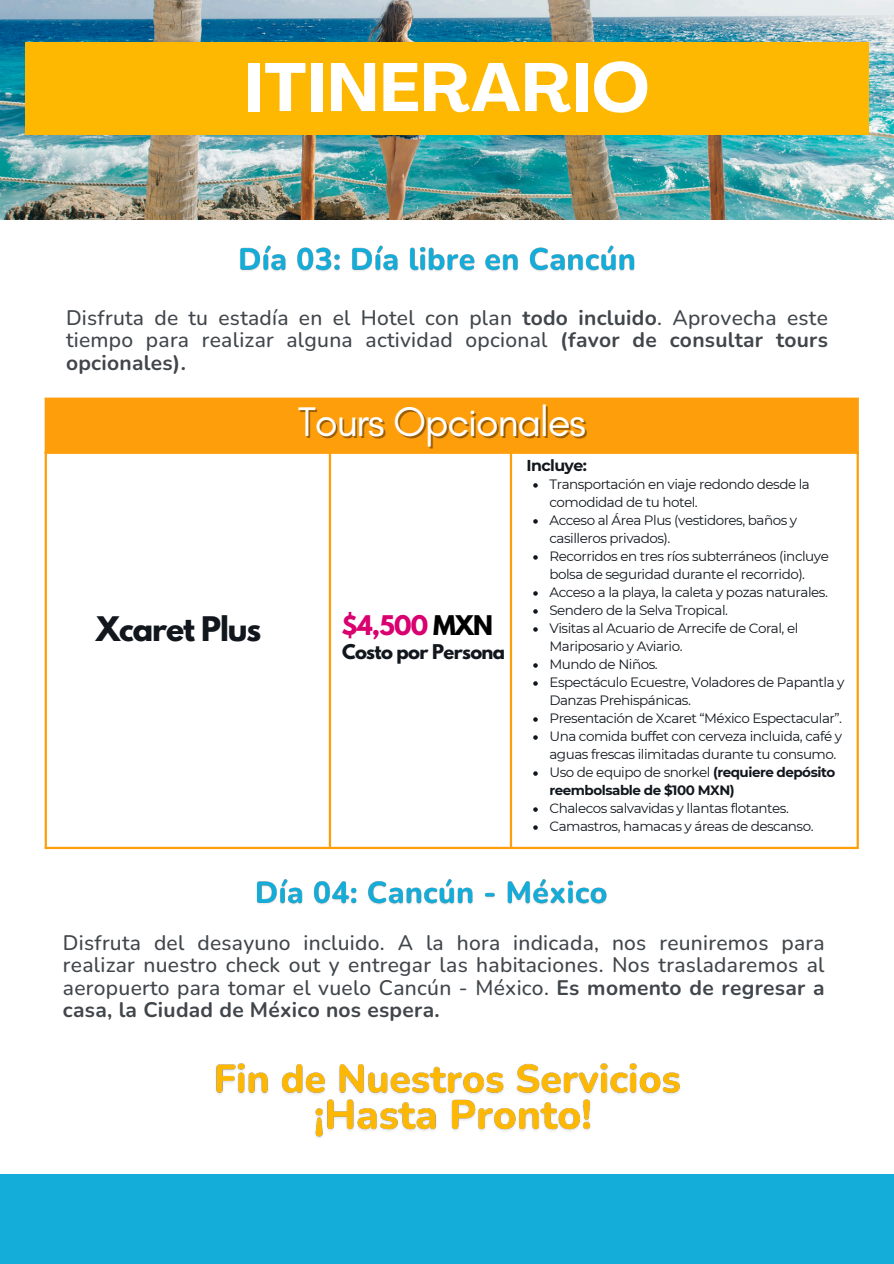
<style>
.page{position:relative;width:894px;height:1264px;background:#fff}
.page>*{position:absolute;margin:0;border:0;box-sizing:border-box;transform-origin:0 0}
.t1{font:700 67.5px "Agrandir";letter-spacing:.015em;color:#fff}
.t2{font:42px "Glacial Indifference";letter-spacing:-.035em;color:#fff}
.t3{font:700 30px "League Spartan";letter-spacing:-.035em;color:#11171d}
.t4{font:700 24px "League Spartan";letter-spacing:-.035em;color:#d9006f}
.t5{font:500 21px/22.5px "Nunito";letter-spacing:.015em;color:#41464b;text-align:justify}
.t6{font:700 18px "League Spartan";letter-spacing:-.035em;color:#11171d}
.t7{font:700 15.75px "Montserrat";letter-spacing:-.035em;color:#11171d}
.t8{font:13.5px/18px "Montserrat";letter-spacing:-.035em;color:#11171d;text-align:justify}
.s1{font-weight:700}
.s2{color:rgb(255 255 255/.4)}
</style>
<div class="page">
<img style="left:0;top:0;width:893px;height:219px">
<div style="left:0;top:1174px;width:893px;height:89px;background:#14acd8"></div>
<div style="left:25px;top:42px;width:843px;height:93px;background:#ffb801"></div>
<img style="left:240px;top:245px;width:395px;height:26px">
<img style="left:216px;top:1063px;width:464px;height:75px">
<img style="left:256px;top:879px;width:351px;height:26px">
<div style="left:45px;top:398px;width:812px;height:55px;background:#ff9e0b"></div>
<hr style="left:45px;top:400px;width:2px;height:446px;background:#ff9e0b">
<hr style="left:329px;top:454px;width:2px;height:392px;background:#ff9e0b">
<hr style="left:509px;top:454px;width:3px;height:392px;background:#ff9e0b">
<hr style="left:856px;top:400px;width:2px;height:446px;background:#ff9e0b">
<hr style="left:45px;top:397px;width:813px;height:3px;background:#ff9e0b">
<hr style="left:45px;top:451px;width:813px;height:3px;background:#ff9e0b">
<hr style="left:45px;top:846px;width:813px;height:3px;background:#ff9e0b">
<svg style="left:533px;top:483px;width:4px;height:4px"></svg>
<svg style="left:533px;top:519px;width:4px;height:4px"></svg>
<svg style="left:533px;top:555px;width:4px;height:4px"></svg>
<svg style="left:533px;top:591px;width:4px;height:4px"></svg>
<svg style="left:533px;top:609px;width:4px;height:4px"></svg>
<svg style="left:533px;top:627px;width:4px;height:4px"></svg>
<svg style="left:533px;top:663px;width:4px;height:4px"></svg>
<svg style="left:533px;top:681px;width:4px;height:4px"></svg>
<svg style="left:533px;top:717px;width:4px;height:4px"></svg>
<svg style="left:533px;top:735px;width:4px;height:4px"></svg>
<svg style="left:533px;top:771px;width:4px;height:4px"></svg>
<svg style="left:533px;top:807px;width:4px;height:4px"></svg>
<svg style="left:533px;top:825px;width:4px;height:4px"></svg>
<p class="t1" style="left:244px;top:60px;width:406px">ITINERARIO</p>
<h1 class="t5" style="left:66px;top:306px;width:763px">Disfruta de tu estadía en el Hotel con plan <span class="s1">todo incluido</span>. Aprovecha este tiempo para realizar alguna actividad opcional <span class="s1">(favor de consultar tours opcionales).</span></h1>
<h3 class="t2" style="left:297px;top:396px;width:290px">Tours Opcionales</h3>
<p class="t3" style="left:96px;top:613px;width:166px">Xcaret Plus</p>
<p class="t4" style="left:341px;top:613px;width:154px">$4,500 <span class="s2">MXN</span></p>
<h3 class="t6" style="left:342px;top:642px;width:164px">Costo por Persona</h3>
<p class="t7" style="left:526px;top:455px;width:62px">Incluye:</p>
<p class="t8" style="left:549px;top:475px;width:262px">Transportación en viaje redondo desde la</p>
<p class="t8" style="left:549px;top:493px;width:150px">comodidad de tu hotel.</p>
<p class="t8" style="left:549px;top:511px;width:249px">Acceso al Área Plus (vestidores, baños y</p>
<p class="t8" style="left:549px;top:529px;width:122px">casilleros privados).</p>
<p class="t8" style="left:549px;top:547px;width:281px">Recorridos en tres ríos subterráneos (incluye</p>
<p class="t8" style="left:549px;top:565px;width:257px">bolsa de seguridad durante el recorrido).</p>
<p class="t8" style="left:549px;top:583px;width:280px">Acceso a la playa, la caleta y pozas naturales.</p>
<p class="t8" style="left:549px;top:601px;width:180px">Sendero de la Selva Tropical.</p>
<p class="t8" style="left:549px;top:619px;width:250px">Visitas al Acuario de Arrecife de Coral, el</p>
<h5 class="t8" style="left:549px;top:637px;width:135px">Mariposario y Aviario.</h5>
<p class="t8" style="left:549px;top:655px;width:110px">Mundo de Niños.</p>
<h4 class="t8" style="left:549px;top:673px;width:296px">Espectáculo Ecuestre, Voladores de Papantla y</h4>
<h6 class="t8" style="left:549px;top:691px;width:143px">Danzas Prehispánicas.</h6>
<p class="t8" style="left:549px;top:709px;width:294px">Presentación de Xcaret “México Espectacular”.</p>
<p class="t8" style="left:549px;top:727px;width:294px">Una comida buffet con cerveza incluida, café y</p>
<p class="t8" style="left:549px;top:745px;width:288px">aguas frescas ilimitadas durante tu consumo.<br>Uso de equipo de snorkel <span class="s1">(requiere depósito reembolsable de $100 MXN)</span></p>
<p class="t8" style="left:549px;top:799px;width:265px">Chalecos salvavidas y llantas flotantes.<br>Camastros, hamacas y áreas de descanso.</p>
<h6 class="t5" style="left:63px;top:931px;width:763px">Disfruta del desayuno incluido. A la hora indicada, nos reuniremos para realizar nuestro check out y entregar las habitaciones. Nos trasladaremos al aeropuerto para tomar el vuelo Cancún - México. <span class="s1">Es momento de regresar a casa, la Ciudad de México nos espera.</span></h6>
</div>
